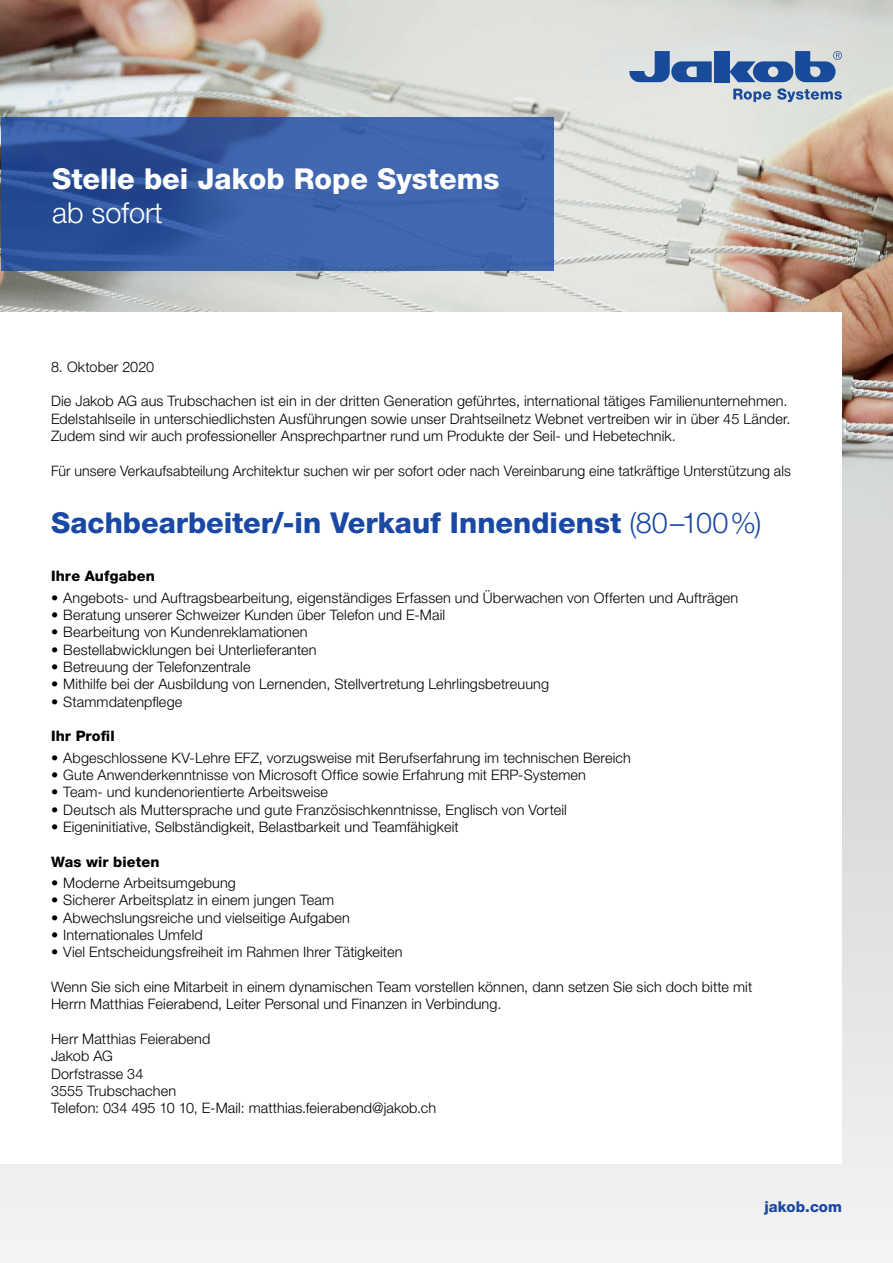
<style>
.page{position:relative;width:893px;height:1263px;background:#fff}
.page>*{position:absolute;margin:0;border:0;box-sizing:border-box;transform-origin:0 0}
.Fliesstext{font:800 28.8px "Helvetica Neue LT Pro";color:#1949a4}
.Titel{font:800 28.8px "Helvetica Neue LT Pro";color:#fff}
.Unteritel{font:300 28.8px "Helvetica Neue LT Pro";color:#fff}
.t1{font:800 15px "Helvetica Neue LT Pro";color:#1949a4}
.Fliesstext-2{font:300 14.4px/17.2px "Helvetica Neue LT Pro";letter-spacing:.01em;color:#000}
.Fliesstext_Kopie{font:800 14.4px "Helvetica Neue LT Pro";letter-spacing:.01em;color:#000}
.s1{font-weight:300}
</style>
<div class="page">
<img style="left:0;top:0;width:893px;height:460px">
<div style="left:0;top:460px;width:893px;height:803px;background:#d9dbd8"></div>
<div style="left:0;top:778px;width:893px;height:485px;background:linear-gradient(to bottom,#d9dbd8,#f3f4f3)"></div>
<div style="left:0;top:313px;width:842px;height:851px;background:#fff"></div>
<div style="left:714px;top:51px;width:15px;height:31px;background:#184c9a"></div>
<svg style="left:629px;top:51px;width:83px;height:31px;background:#7693bc"></svg>
<svg style="left:729px;top:51px;width:113px;height:31px;background:#718fb8"></svg>
<svg style="left:733px;top:89px;width:38px;height:13px"></svg>
<svg style="left:777px;top:88px;width:65px;height:14px"></svg>
<svg style="left:1px;top:117px;width:553px;height:153px;background:#375da4"></svg>
<p class="Titel" style="left:52px;top:161px;width:449px">Stelle bei Jakob Rope Systems</p>
<p class="Unteritel" style="left:52px;top:195px;width:112px">ab sofort</p>
<p class="Fliesstext-2" style="left:51px;top:358px;width:105px">8. Oktober 2020</p>
<p class="Fliesstext-2" style="left:51px;top:392px;width:741px">Die Jakob AG aus Trubschachen ist ein in der dritten Generation geführtes, international tätiges Familienunternehmen.<br>Edelstahlseile in unterschiedlichsten Ausführungen sowie unser Drahtseilnetz Webnet vertreiben wir in über 45 Länder.<br>Zudem sind wir auch professioneller Ansprechpartner rund um Produkte der Seil- und Hebetechnik.</p>
<p class="Fliesstext-2" style="left:51px;top:462px;width:741px">Für unsere Verkaufsabteilung Architektur suchen wir per sofort oder nach Vereinbarung eine tatkräftige Unterstützung als</p>
<p class="Fliesstext" style="left:51px;top:506px;width:712px">Sachbearbeiter/-in Verkauf Innendienst <span class="s1">(80–100%)</span></p>
<p class="Fliesstext_Kopie" style="left:51px;top:568px;width:105px">Ihre Aufgaben</p>
<p class="Fliesstext-2" style="left:51px;top:589px;width:689px">• Angebots- und Auftragsbearbeitung, eigenständiges Erfassen und Überwachen von Offerten und Aufträgen</p>
<p class="Fliesstext-2" style="left:51px;top:606px;width:396px">• Beratung unserer Schweizer Kunden über Telefon und E-Mail</p>
<p class="Fliesstext-2" style="left:51px;top:623px;width:258px">• Bearbeitung von Kundenreklamationen</p>
<p class="Fliesstext-2" style="left:51px;top:641px;width:267px">• Bestellabwicklungen bei Unterlieferanten</p>
<p class="Fliesstext-2" style="left:51px;top:658px;width:201px">• Betreuung der Telefonzentrale</p>
<p class="Fliesstext-2" style="left:51px;top:675px;width:500px">• Mithilfe bei der Ausbildung von Lernenden, Stellvertretung Lehrlingsbetreuung</p>
<p class="Fliesstext-2" style="left:51px;top:693px;width:133px">• Stammdatenpflege</p>
<p class="Fliesstext_Kopie" style="left:51px;top:728px;width:65px">Ihr Profil</p>
<p class="Fliesstext-2" style="left:51px;top:749px;width:581px">• Abgeschlossene KV-Lehre EFZ, vorzugsweise mit Berufserfahrung im technischen Bereich</p>
<p class="Fliesstext-2" style="left:51px;top:766px;width:536px">• Gute Anwenderkenntnisse von Microsoft Office sowie Erfahrung mit ERP-Systemen</p>
<p class="Fliesstext-2" style="left:51px;top:783px;width:279px">• Team- und kundenorientierte Arbeitsweise</p>
<p class="Fliesstext-2" style="left:51px;top:800px;width:517px">• Deutsch als Muttersprache und gute Französischkenntnisse, Englisch von Vorteil</p>
<p class="Fliesstext-2" style="left:51px;top:818px;width:409px">• Eigeninitiative, Selbständigkeit, Belastbarkeit und Teamfähigkeit</p>
<p class="Fliesstext_Kopie" style="left:51px;top:853px;width:110px">Was wir bieten</p>
<p class="Fliesstext-2" style="left:51px;top:874px;width:186px">• Moderne Arbeitsumgebung</p>
<p class="Fliesstext-2" style="left:51px;top:891px;width:285px">• Sicherer Arbeitsplatz in einem jungen Team</p>
<p class="Fliesstext-2" style="left:51px;top:908px;width:300px">• Abwechslungsreiche und vielseitige Aufgaben</p>
<p class="Fliesstext-2" style="left:51px;top:926px;width:153px">• Internationales Umfeld</p>
<p class="Fliesstext-2" style="left:51px;top:943px;width:353px">• Viel Entscheidungsfreiheit im Rahmen Ihrer Tätigkeiten</p>
<p class="Fliesstext-2" style="left:51px;top:978px;width:703px">Wenn Sie sich eine Mitarbeit in einem dynamischen Team vorstellen können, dann setzen Sie sich doch bitte mit<br>Herrn Matthias Feierabend, Leiter Personal und Finanzen in Verbindung.</p>
<p class="Fliesstext-2" style="left:51px;top:1030px;width:161px">Herr Matthias Feierabend</p>
<p class="Fliesstext-2" style="left:51px;top:1047px;width:63px">Jakob AG</p>
<p class="Fliesstext-2" style="left:51px;top:1064px;width:127px">Dorfstrasse 34<br>3555 Trubschachen</p>
<p class="Fliesstext-2" style="left:51px;top:1099px;width:387px">Telefon: 034 495 10 10, E-Mail: matthias.feierabend@jakob.ch</p>
<p class="t1" style="left:764px;top:1198px;width:79px">jakob.com</p>
</div>
